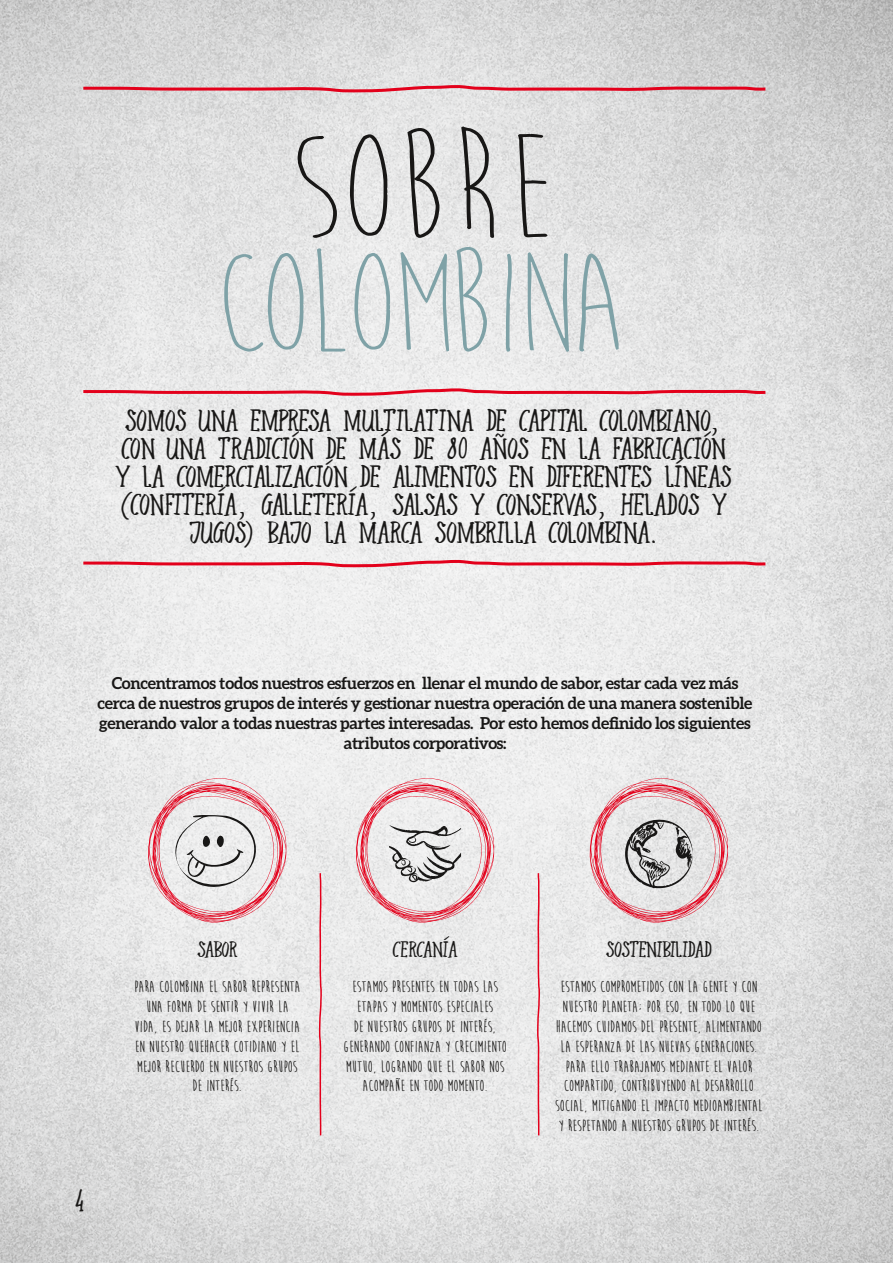
<style>
.page{position:relative;width:893px;height:1263px;background:#fff}
.page>*{position:absolute;margin:0;border:0;box-sizing:border-box;transform-origin:0 0}
.t1{font:154.5px "Moon Flower";letter-spacing:-.02em;color:#181716;scale:1.27 1}
.t2{font:147.15px "Moon Flower";letter-spacing:-.06em;color:#7fa2a7;scale:1.27 1}
.t3{font:33px/27.9px "Chicken Fried Steak";letter-spacing:-.02em;color:#181716;text-align:center}
.t4{font:24px "Chicken Fried Steak";letter-spacing:-.02em;color:#181716}
.t5{font:700 16.5px/19.8px "Moon Flower";color:#181716;text-align:center}
.t6{font:700 16.5px/19.8px "Aleo";letter-spacing:-.02em;color:#181716;text-align:center}
</style>
<div class="page">
<img style="left:0;top:0;width:893px;height:1263px">
<svg style="left:80px;top:388px;width:688px;height:9px;background:#e79ca5"></svg>
<svg style="left:80px;top:84px;width:688px;height:10px;background:#dd99a1"></svg>
<svg style="left:80px;top:559px;width:688px;height:10px"></svg>
<svg style="left:318px;top:872px;width:4px;height:274px"></svg>
<svg style="left:536px;top:872px;width:4px;height:274px"></svg>
<svg style="left:589px;top:777px;width:140px;height:145px;background:#d9c2c5"></svg>
<svg style="left:355px;top:777px;width:140px;height:145px"></svg>
<svg style="left:147px;top:777px;width:140px;height:145px"></svg>
<h1 class="t1" style="left:290px;top:108px;width:212px">SOBRE</h1>
<h2 class="t2" style="left:212px;top:228px;width:334px">COLOMBINA</h2>
<p class="t3" style="left:115px;top:408px;width:618px">SOMOS UNA EMPRESA MULTILATINA DE CAPITAL COLOMBIANO, CON UNA TRADICIÓN DE MÁS DE 80 AÑOS EN LA FABRICACIÓN Y LA COMERCIALIZACIÓN DE ALIMENTOS EN DIFERENTES LÍNEAS (CONFITERÍA, GALLETERÍA, SALSAS Y CONSERVAS, HELADOS Y JUGOS) BAJO LA MARCA SOMBRILLA COLOMBINA.</p>
<p class="t6" style="left:98px;top:673px;width:656px">Concentramos todos nuestros esfuerzos en llenar el mundo de sabor, estar cada vez más cerca de nuestros grupos de interés y gestionar nuestra operación de una manera sostenible generando valor a todas nuestras partes interesadas. Por esto hemos definido los siguientes atributos corporativos:</p>
<h3 class="t3" style="left:75px;top:1187px;width:12px">4</h3>
<h3 class="t4" style="left:197px;top:936px;width:42px">SABOR</h3>
<h3 class="t4" style="left:392px;top:936px;width:67px">CERCANÍA</h3>
<h3 class="t4" style="left:606px;top:936px;width:108px">SOSTENIBILIDAD</h3>
<p class="t5" style="left:134px;top:977px;width:168px">PARA COLOMBINA EL SABOR REPRESENTA<br>UNA FORMA DE SENTIR Y VIVIR LA<br>VIDA, ES DEJAR LA MEJOR EXPERIENCIA<br>EN NUESTRO QUEHACER COTIDIANO Y EL<br>MEJOR RECUERDO EN NUESTROS GRUPOS<br>DE INTERÉS.</p>
<p class="t5" style="left:343px;top:977px;width:165px">ESTAMOS PRESENTES EN TODAS LAS<br>ETAPAS Y MOMENTOS ESPECIALES<br>DE NUESTROS GRUPOS DE INTERÉS,<br>GENERANDO CONFIANZA Y CRECIMIENTO<br>MUTUO, LOGRANDO QUE EL SABOR NOS<br>ACOMPAÑE EN TODO MOMENTO.</p>
<p class="t5" style="left:555px;top:977px;width:209px">ESTAMOS COMPROMETIDOS CON LA GENTE Y CON NUESTRO PLANETA; POR ESO, EN TODO LO QUE HACEMOS CUIDAMOS DEL PRESENTE, ALIMENTANDO LA ESPERANZA DE LAS NUEVAS GENERACIONES.<br>PARA ELLO TRABAJAMOS MEDIANTE EL VALOR COMPARTIDO, CONTRIBUYENDO AL DESARROLLO SOCIAL, MITIGANDO EL IMPACTO MEDIOAMBIENTAL Y RESPETANDO A NUESTROS GRUPOS DE INTERÉS.</p>
</div>
